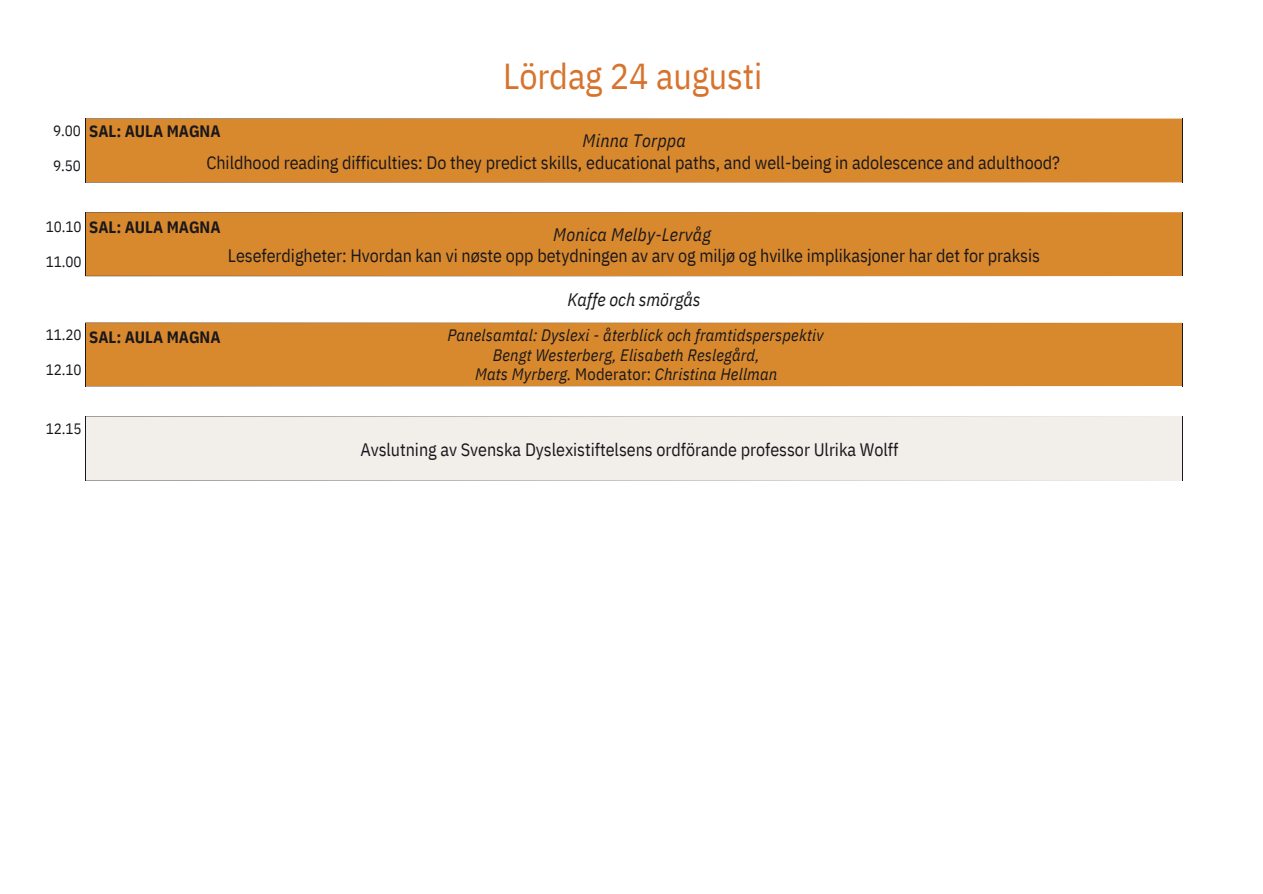
<style>
.page{position:relative;width:1263px;height:894px;background:#fff}
.page>*{position:absolute;margin:0;border:0;box-sizing:border-box;transform-origin:0 0}
.t1{font:36px "IBM Plex Sans Cond";letter-spacing:-.005em;color:#d8732d}
.t2{font:18px "IBM Plex Sans Cond";letter-spacing:-.005em;color:#1a171c}
.t3{font:italic 18px "IBM Plex Sans Cond";letter-spacing:.01em;color:#1a171c}
.t4{font:italic 16.5px "IBM Plex Sans Cond";letter-spacing:.01em;color:#1a171c}
.t5{font:700 16.5px "IBM Plex Sans Cond";letter-spacing:-.005em;color:#1a171c}
.t6{font:15px "IBM Plex Sans Cond";letter-spacing:-.005em;color:#1a171c}
.s1{font-style:normal}
</style>
<div class="page">
<svg style="left:86px;top:119px;width:1096px;height:267px;fill:#d8892d"></svg>
<div style="left:85px;top:416px;width:1097px;height:64px;background:#f2efeb"></div>
<hr style="left:85px;top:118px;width:1098px;height:1px;background:#1a171c">
<hr style="left:85px;top:119px;width:1px;height:63px;background:#1a171c">
<hr style="left:1182px;top:119px;width:1px;height:63px;background:#1a171c">
<hr style="left:85px;top:182px;width:1098px;height:1px;background:#1a171c">
<hr style="left:85px;top:212px;width:1098px;height:1px;background:#1a171c">
<hr style="left:85px;top:212px;width:1px;height:64px;background:#1a171c">
<hr style="left:1182px;top:212px;width:1px;height:64px;background:#1a171c">
<hr style="left:85px;top:276px;width:1098px;height:1px;background:#1a171c">
<hr style="left:85px;top:322px;width:1098px;height:1px;background:#1a171c">
<hr style="left:85px;top:323px;width:1px;height:63px;background:#1a171c">
<hr style="left:1182px;top:323px;width:1px;height:63px;background:#1a171c">
<hr style="left:85px;top:386px;width:1098px;height:1px;background:#1a171c">
<hr style="left:85px;top:416px;width:1098px;height:1px;background:#1a171c">
<hr style="left:85px;top:416px;width:1px;height:64px;background:#1a171c">
<hr style="left:1182px;top:416px;width:1px;height:64px;background:#1a171c">
<hr style="left:85px;top:480px;width:1098px;height:1px;background:#1a171c">
<h3 class="t1" style="left:503px;top:52px;width:261px">Lördag 24 augusti</h3>
<h1 class="t6" style="left:53px;top:120px;width:29px">9.00</h1>
<h1 class="t6" style="left:53px;top:155px;width:29px">9.50</h1>
<h3 class="t5" style="left:89px;top:120px;width:133px">SAL: AULA MAGNA</h3>
<h3 class="t3" style="left:582px;top:129px;width:105px">Minna Torppa</h3>
<h3 class="t2" style="left:206px;top:150px;width:855px">Childhood reading difficulties: Do they predict skills, educational paths, and well-being in adolescence and adulthood?</h3>
<p class="t6" style="left:46px;top:217px;width:37px">10.10</p>
<p class="t6" style="left:46px;top:252px;width:37px">11.00</p>
<h2 class="t5" style="left:89px;top:216px;width:133px">SAL: AULA MAGNA</h2>
<h2 class="t6" style="left:46px;top:325px;width:37px">11.20</h2>
<h2 class="t6" style="left:46px;top:359px;width:37px">12.10</h2>
<p class="t5" style="left:89px;top:326px;width:133px">SAL: AULA MAGNA</p>
<h3 class="t3" style="left:553px;top:222px;width:159px">Monica Melby-Lervåg</h3>
<h2 class="t2" style="left:228px;top:243px;width:814px">Leseferdigheter: Hvordan kan vi nøste opp betydningen av arv og miljø og hvilke implikasjoner har det for praksis</h2>
<h2 class="t3" style="left:567px;top:287px;width:134px">Kaffe och smörgås</h2>
<p class="t4" style="left:447px;top:324px;width:378px">Panelsamtal: Dyslexi - återblick och framtidsperspektiv</p>
<p class="t4" style="left:493px;top:343px;width:268px">Bengt Westerberg, Elisabeth Reslegård,</p>
<p class="t4" style="left:475px;top:362px;width:304px">Mats Myrberg. <span class="s1">Moderator:</span> Christina Hellman</p>
<h3 class="t6" style="left:46px;top:419px;width:37px">12.15</h3>
<p class="t2" style="left:360px;top:437px;width:539px">Avslutning av Svenska Dyslexistiftelsens ordförande professor Ulrika Wolff</p>
</div>
